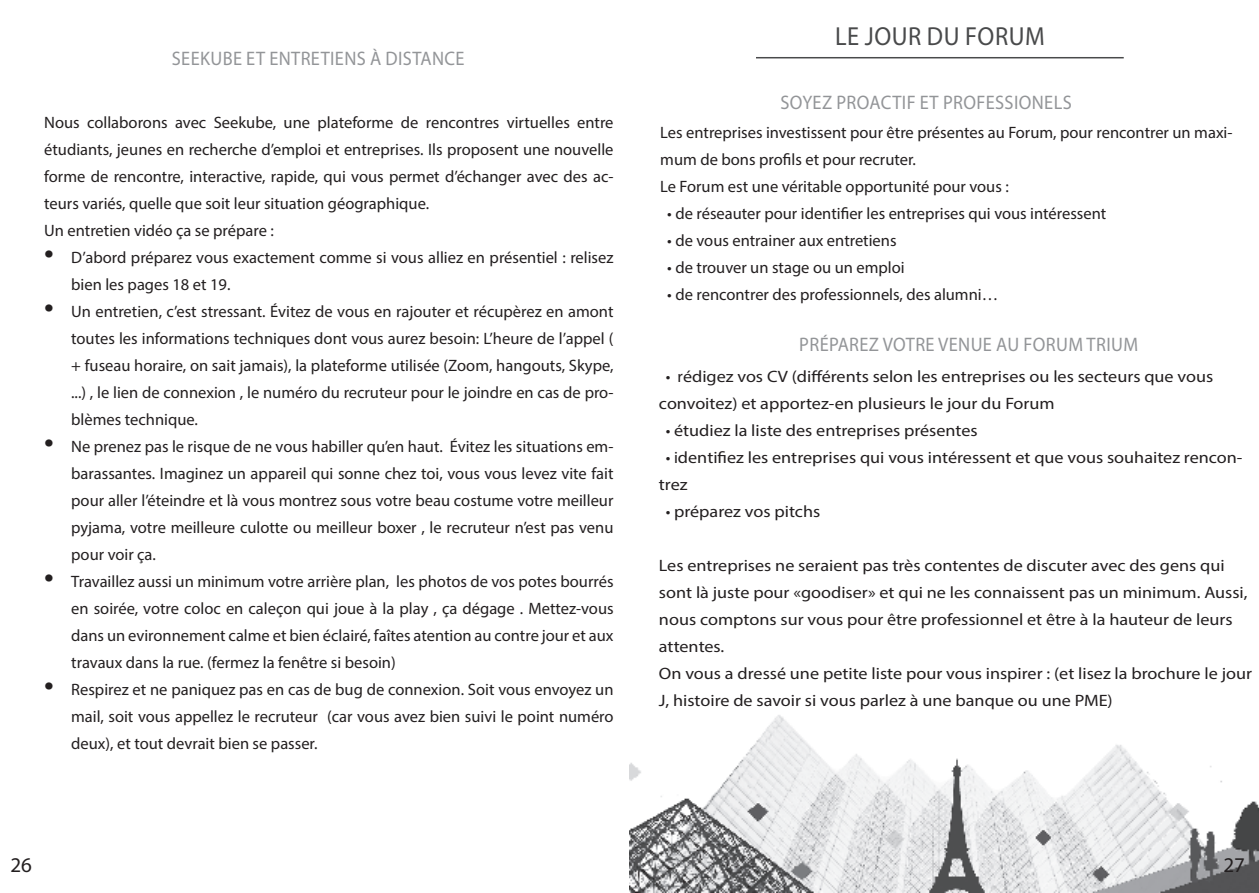
<style>
.page{position:relative;width:1259px;height:893px;background:#fff}
.page>*{position:absolute;margin:0;border:0;box-sizing:border-box;transform-origin:0 0}
.t1{font:26.1px "Myriad Pro";letter-spacing:.02em;color:#494a4b;scale:.94 1}
.Sous-titre_Sommaire{font:21px "Myriad Pro";color:#231f20}
.t2{font:19.65px "Myriad Pro";letter-spacing:.02em;color:#939598;scale:.94 1}
.Sous-titre_Sommaire-2{font:16.5px/27px "Myriad Pro";color:#231f20;text-align:justify}
.Sous-titre_Sommaire-3{font:16.5px/27px "Myriad Pro";color:#231f20;scale:1.1 1}
.s1{font-size:34.5px}
</style>
<div class="page">
<hr style="left:756px;top:57px;width:367px;height:1px;background:#494a4b">
<img style="left:629px;top:715px;width:630px;height:178px">
<p class="t2" style="left:172px;top:47px;width:313px">SEEKUBE ET ENTRETIENS À DISTANCE</p>
<p class="Sous-titre_Sommaire-2" style="left:44px;top:109px;width:571px">Nous collaborons avec Seekube, une plateforme de rencontres virtuelles entre étudiants, jeunes en recherche d’emploi et entreprises. Ils proposent une nouvelle forme de rencontre, interactive, rapide, qui vous permet d’échanger avec des ac&shy;teurs variés, quelle que soit leur situation géographique.</p>
<p class="Sous-titre_Sommaire-2" style="left:44px;top:217px;width:231px">Un entretien vidéo ça se prépare :</p>
<p class="Sous-titre_Sommaire-2" style="left:71px;top:244px;width:544px;text-indent:-27px"><span class="s1">•</span> D’abord préparez vous exactement comme si vous alliez en présentiel : relisez bien les pages 18 et 19.</p>
<p class="Sous-titre_Sommaire-2" style="left:71px;top:298px;width:544px;text-indent:-27px"><span class="s1">•</span> Un entretien, c’est stressant. Évitez de vous en rajouter et récupèrez en amont toutes les informations techniques dont vous aurez besoin: L’heure de l’appel ( + fuseau horaire, on sait jamais), la plateforme utilisée (Zoom, hangouts, Skype, ...) , le lien de connexion , le numéro du recruteur pour le joindre en cas de pro&shy;blèmes technique.</p>
<p class="Sous-titre_Sommaire-2" style="left:71px;top:433px;width:544px;text-indent:-27px"><span class="s1">•</span> Ne prenez pas le risque de ne vous habiller qu’en haut. Évitez les situations em&shy;barassantes. Imaginez un appareil qui sonne chez toi, vous vous levez vite fait pour aller l’éteindre et là vous montrez sous votre beau costume votre meilleur pyjama, votre meilleure culotte ou meilleur boxer , le recruteur n’est pas venu pour voir ça.</p>
<p class="Sous-titre_Sommaire-2" style="left:71px;top:568px;width:544px;text-indent:-27px"><span class="s1">•</span> Travaillez aussi un minimum votre arrière plan, les photos de vos potes bourrés en soirée, votre coloc en caleçon qui joue à la play , ça dégage . Mettez-vous dans un evironnement calme et bien éclairé, faîtes atention au contre jour et aux travaux dans la rue. (fermez la fenêtre si besoin)</p>
<p class="Sous-titre_Sommaire-2" style="left:71px;top:676px;width:544px;text-indent:-27px"><span class="s1">•</span> Respirez et ne paniquez pas en cas de bug de connexion. Soit vous envoyez un mail, soit vous appellez le recruteur (car vous avez bien suivi le point numéro deux), et tout devrait bien se passer.</p>
<p class="Sous-titre_Sommaire" style="left:10px;top:852px;width:23px">26</p>
<p class="t1" style="left:835px;top:21px;width:224px">LE JOUR DU FORUM</p>
<p class="t2" style="left:780px;top:90px;width:311px">SOYEZ PROACTIF ET PROFESSIONELS</p>
<p class="Sous-titre_Sommaire-2" style="left:660px;top:119px;width:574px">Les entreprises investissent pour être présentes au Forum, pour rencontrer un maxi&shy;mum de bons profils et pour recruter.</p>
<p class="Sous-titre_Sommaire-2" style="left:660px;top:173px;width:350px">Le Forum est une véritable opportunité pour vous :</p>
<p class="Sous-titre_Sommaire-2" style="left:667px;top:200px;width:440px">• de réseauter pour identifier les entreprises qui vous intéressent</p>
<p class="Sous-titre_Sommaire-2" style="left:667px;top:227px;width:231px">• de vous entrainer aux entretiens</p>
<p class="Sous-titre_Sommaire-2" style="left:667px;top:254px;width:239px">• de trouver un stage ou un emploi</p>
<p class="Sous-titre_Sommaire-2" style="left:667px;top:281px;width:332px">• de rencontrer des professionnels, des alumni…</p>
<p class="t2" style="left:799px;top:332px;width:362px">PRÉPAREZ VOTRE VENUE AU FORUM TRIUM</p>
<p class="Sous-titre_Sommaire-2" style="left:659px;top:363px;width:556px;text-indent:7px">• rédigez vos CV (différents selon les entreprises ou les secteurs que vous convoitez) et apportez-en plusieurs le jour du Forum</p>
<p class="Sous-titre_Sommaire-2" style="left:666px;top:417px;width:313px">• étudiez la liste des entreprises présentes</p>
<p class="Sous-titre_Sommaire-2" style="left:659px;top:444px;width:585px;text-indent:7px">• identifiez les entreprises qui vous intéressent et que vous souhaitez rencon&shy;trez</p>
<p class="Sous-titre_Sommaire-2" style="left:666px;top:498px;width:156px">• préparez vos pitchs</p>
<p class="Sous-titre_Sommaire-3" style="left:659px;top:552px;width:536px">Les entreprises ne seraient pas très contentes de discuter avec des gens qui sont là juste pour «goodiser» et qui ne les connaissent pas un minimum. Aussi, nous comptons sur vous pour être professionnel et être à la hauteur de leurs attentes.</p>
<p class="Sous-titre_Sommaire-3" style="left:659px;top:660px;width:540px">On vous a dressé une petite liste pour vous inspirer : (et lisez la brochure le jour<br>J, histoire de savoir si vous parlez à une banque ou une PME)</p>
<p class="Sous-titre_Sommaire" style="left:1223px;top:852px;width:23px">27</p>
</div>
